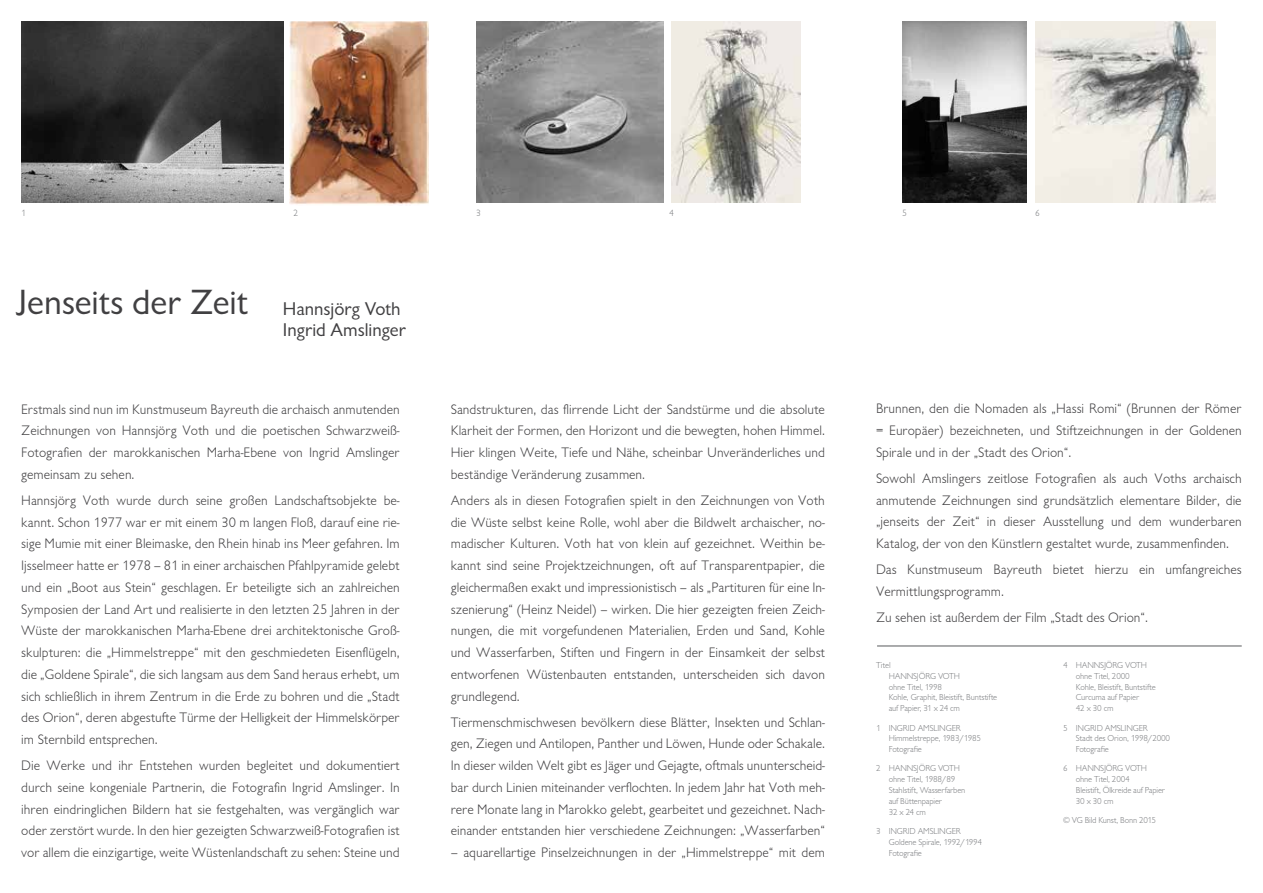
<style>
.page{position:relative;width:1263px;height:893px;background:#fff}
.page>*{position:absolute;margin:0;border:0;box-sizing:border-box;transform-origin:0 0}
.t1{font:36.3px "Giltus T";color:#414042}
.t2{font:19.2px/21.1px "Giltus T";color:#414042}
.t3{font:300 14.25px/21.8px "Giltus T";color:#414042;text-align:justify}
.t4{font:300 9.45px "Giltus T";color:#808285}
.t5{font:300 9px/10.8px "Giltus T";letter-spacing:-.02em;color:#808285}
</style>
<div class="page">
<hr style="left:877px;top:646px;width:365px;height:1px;background:#58595b">
<img style="left:290px;top:21px;width:138px;height:184px">
<img style="left:672px;top:21px;width:128px;height:181px">
<img style="left:476px;top:21px;width:187px;height:182px">
<img style="left:1035px;top:21px;width:181px;height:182px">
<img style="left:902px;top:21px;width:124px;height:181px">
<img style="left:21px;top:21px;width:263px;height:182px">
<p class="t4" style="left:21px;top:207px;width:6px">1</p>
<p class="t4" style="left:293px;top:207px;width:6px">2</p>
<p class="t4" style="left:476px;top:207px;width:6px">3</p>
<p class="t4" style="left:669px;top:207px;width:6px">4</p>
<p class="t4" style="left:902px;top:207px;width:6px">5</p>
<p class="t4" style="left:1035px;top:207px;width:6px">6</p>
<h1 class="t1" style="left:16px;top:281px;width:233px">Jenseits der Zeit</h1>
<h2 class="t2" style="left:283px;top:297px;width:125px">Hannsjörg Voth<br>Ingrid Amslinger</h2>
<p class="t3" style="left:21px;top:398px;width:380px">Erstmals sind nun im Kunstmuseum Bayreuth die archaisch anmutenden Zeichnungen von Hannsjörg Voth und die poetischen Schwarzweiß-Fotografien der marokkanischen Marha-Ebene von Ingrid Amslinger gemeinsam zu sehen.</p>
<p class="t3" style="left:21px;top:489px;width:380px">Hannsjörg Voth wurde durch seine großen Landschaftsobjekte be&shy;kannt. Schon 1977 war er mit einem 30 m langen Floß, darauf eine rie&shy;sige Mumie mit einer Bleimaske, den Rhein hinab ins Meer gefahren. Im Ijsselmeer hatte er 1978 – 81 in einer archaischen Pfahlpyramide gelebt und ein „Boot aus Stein“ geschlagen. Er beteiligte sich an zahlreichen Symposien der Land Art und realisierte in den letzten 25 Jahren in der Wüste der marokkanischen Marha-Ebene drei architektonische Groß&shy;skulpturen: die „Himmelstreppe“ mit den geschmiedeten Eisenflügeln, die „Goldene Spirale“, die sich langsam aus dem Sand heraus erhebt, um sich schließlich in ihrem Zentrum in die Erde zu bohren und die „Stadt des Orion“, deren abgestufte Türme der Helligkeit der Himmelskörper im Sternbild entsprechen.</p>
<p class="t3" style="left:21px;top:754px;width:380px">Die Werke und ihr Entstehen wurden begleitet und dokumentiert durch seine kongeniale Partnerin, die Fotografin Ingrid Amslinger. In ihren eindringlichen Bildern hat sie festgehalten, was vergänglich war oder zerstört wurde. In den hier gezeigten Schwarzweiß-Fotografien ist vor allem die einzigartige, weite Wüstenlandschaft zu sehen: Steine und</p>
<p class="t3" style="left:451px;top:398px;width:376px">Sandstrukturen, das flirrende Licht der Sandstürme und die absolute Klarheit der Formen, den Horizont und die bewegten, hohen Himmel.<br>Hier klingen Weite, Tiefe und Nähe, scheinbar Unveränderliches und beständige Veränderung zusammen.</p>
<p class="t3" style="left:451px;top:489px;width:376px">Anders als in diesen Fotografien spielt in den Zeichnungen von Voth die Wüste selbst keine Rolle, wohl aber die Bildwelt archaischer, no&shy;madischer Kulturen. Voth hat von klein auf gezeichnet. Weithin be&shy;kannt sind seine Projektzeichnungen, oft auf Transparentpapier, die gleichermaßen exakt und impressionistisch – als „Partituren für eine In&shy;szenierung“ (Heinz Neidel) – wirken. Die hier gezeigten freien Zeich&shy;nungen, die mit vorgefundenen Materialien, Erden und Sand, Kohle und Wasserfarben, Stiften und Fingern in der Einsamkeit der selbst entworfenen Wüstenbauten entstanden, unterscheiden sich davon grundlegend.</p>
<p class="t3" style="left:451px;top:711px;width:376px">Tiermenschmischwesen bevölkern diese Blätter, Insekten und Schlan&shy;gen, Ziegen und Antilopen, Panther und Löwen, Hunde oder Schakale.<br>In dieser wilden Welt gibt es Jäger und Gejagte, oftmals ununterscheid&shy;bar durch Linien miteinander verflochten. In jedem Jahr hat Voth meh&shy;rere Monate lang in Marokko gelebt, gearbeitet und gezeichnet. Nach&shy;einander entstanden hier verschiedene Zeichnungen: „Wasserfarben“</p>
<p class="t3" style="left:451px;top:841px;width:376px">– aquarellartige Pinselzeichnungen in der „Himmelstreppe“ mit dem</p>
<p class="t3" style="left:876px;top:398px;width:367px">Brunnen, den die Nomaden als „Hassi Romi“ (Brunnen der Römer = Europäer) bezeichneten, und Stiftzeichnungen in der Goldenen Spirale und in der „Stadt des Orion“.</p>
<p class="t3" style="left:876px;top:467px;width:367px">Sowohl Amslingers zeitlose Fotografien als auch Voths archaisch anmutende Zeichnungen sind grundsätzlich elementare Bilder, die „jenseits der Zeit“ in dieser Ausstellung und dem wunderbaren Katalog, der von den Künstlern gestaltet wurde, zusammenfinden.</p>
<p class="t3" style="left:876px;top:559px;width:367px">Das Kunstmuseum Bayreuth bietet hierzu ein umfangreiches<br>Vermittlungsprogramm.</p>
<p class="t3" style="left:876px;top:606px;width:273px">Zu sehen ist außerdem der Film „Stadt des Orion“.</p>
<p class="t5" style="left:889px;top:660px;width:30px;text-indent:-13px">Titel<br>Han Nsjörg</p>
<p class="t5" style="left:1063px;top:660px;width:43px">4 HanNsjörg</p>
<p class="t5" style="left:1076px;top:660px;width:81px;text-indent:49px">Voth<br>ohne Titel, 2000<br>Kohle, Bleistift, Buntstifte<br>Curcuma auf Papier<br>42 x 30 cm</p>
<p class="t5" style="left:1063px;top:722px;width:21px">5 Ingrid</p>
<p class="t5" style="left:889px;top:670px;width:110px;text-indent:49px">Voth<br>ohne Titel, 1998<br>Kohle, Graphit, Bleistift, Buntstifte auf Papier, 31 x 24 cm</p>
<p class="t5" style="left:876px;top:722px;width:21px">1 Ingrid</p>
<p class="t5" style="left:889px;top:722px;width:94px;text-indent:29px">Amslinger<br>Himmelstreppe, 1983/1985<br>Fotografie</p>
<p class="t5" style="left:876px;top:763px;width:43px">2 HanNsjörg</p>
<p class="t5" style="left:1076px;top:722px;width:96px;text-indent:29px">Amslinger<br>Stadt des Orion, 1998/2000<br>Fotografie</p>
<p class="t5" style="left:1063px;top:763px;width:43px">6 HanNsjörg</p>
<p class="t5" style="left:889px;top:763px;width:78px;text-indent:49px">Voth ohne Titel, 1988/89<br>Stahlstift, Wasserfarben auf Büttenpapier<br>32 x 24 cm</p>
<p class="t5" style="left:876px;top:825px;width:21px">3 Ingrid</p>
<p class="t5" style="left:1076px;top:763px;width:91px;text-indent:49px">Voth<br>ohne Titel, 2004<br>Bleistift, Ölkreide auf Papier<br>30 x 30 cm</p>
<p class="t5" style="left:1063px;top:815px;width:94px">© VG Bild Kunst, Bonn 2015</p>
<p class="t5" style="left:889px;top:825px;width:95px;text-indent:29px">Amslinger<br>Goldene Spirale, 1992/1994<br>Fotografie</p>
</div>
